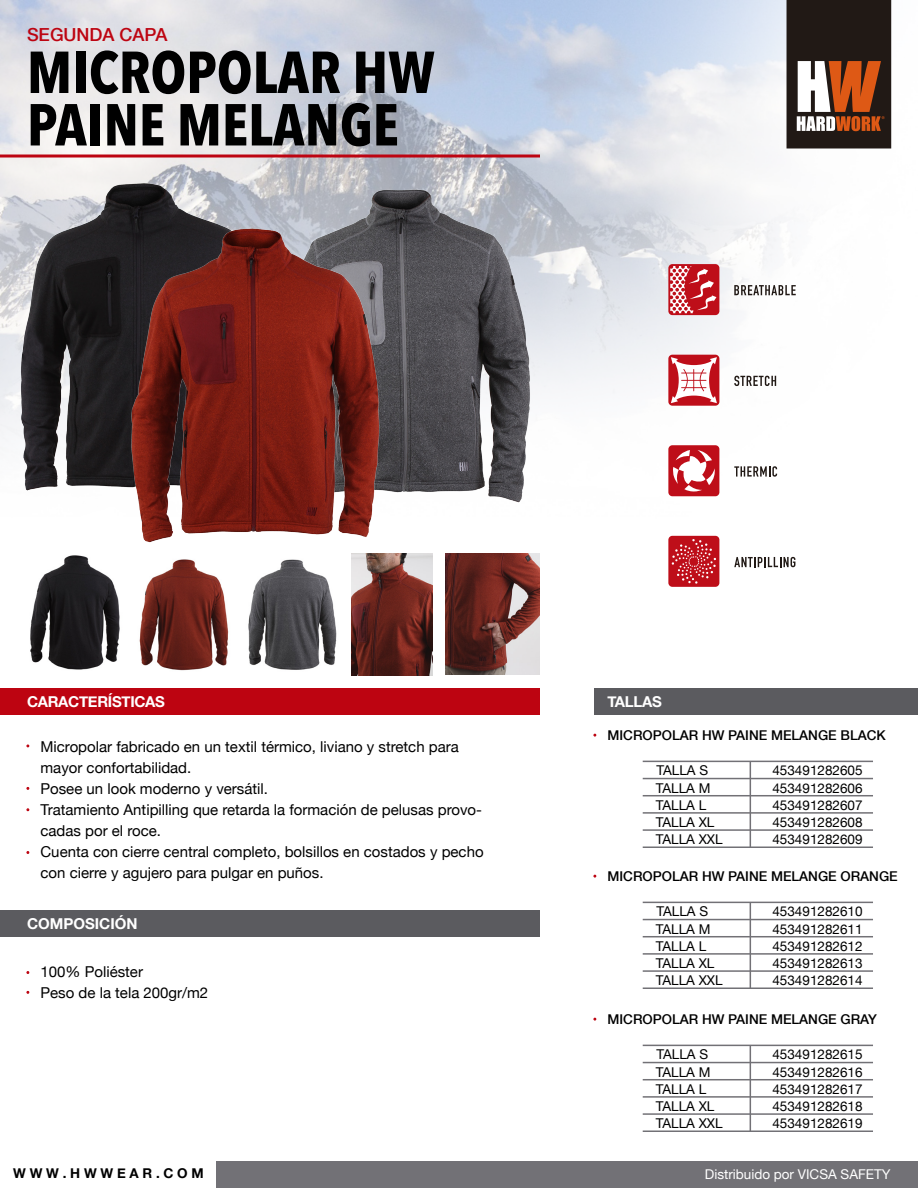
<style>
.page{position:relative;width:918px;height:1188px;background:#fff}
.page>*{position:absolute;margin:0;border:0;box-sizing:border-box;transform-origin:0 0}
.t1{font:700 58.5px/52.5px "Avenir Next Condensed";color:#000}
.t2{font:500 18px "Helvetica Neue";color:#bd0411}
.t3{font:15px/21px "Helvetica Neue";color:#000}
.t4{font:700 15px "Helvetica Neue";letter-spacing:-.02em;color:#fff}
.t5{font:700 15px "Helvetica Neue";color:#fff}
.t6{font:13.5px/17.2px "Helvetica Neue";color:#000}
.t7{font:500 13.5px "Helvetica Neue";color:#000}
.t8{font:13.5px "Helvetica Neue";color:#fff}
.t9{font:700 13.5px "Helvetica Neue";color:#000}
</style>
<div class="page">
<img style="left:0;top:0;width:892px;height:1132px">
<svg style="left:787px;top:0;width:104px;height:148px"></svg>
<div style="left:594px;top:688px;width:324px;height:28px;background:#5b5b5f"></div>
<div style="left:0;top:688px;width:540px;height:28px;background:#bd0411"></div>
<hr style="left:643px;top:778px;width:230px;height:1px;background:#727176">
<hr style="left:643px;top:761px;width:230px;height:1px;background:#727176">
<hr style="left:643px;top:846px;width:230px;height:2px;background:#727176">
<hr style="left:643px;top:829px;width:230px;height:2px;background:#727176">
<hr style="left:643px;top:812px;width:230px;height:2px;background:#727176">
<hr style="left:643px;top:795px;width:230px;height:1px;background:#727176">
<hr style="left:750px;top:761px;width:1px;height:86px;background:#727176">
<div style="left:216px;top:1161px;width:702px;height:27px;background:#727176"></div>
<hr style="left:0;top:155px;width:540px;height:3px;background:#bd0411">
<hr style="left:643px;top:919px;width:230px;height:1px;background:#727176">
<hr style="left:643px;top:902px;width:230px;height:1px;background:#727176">
<hr style="left:643px;top:987px;width:230px;height:2px;background:#727176">
<hr style="left:643px;top:970px;width:230px;height:2px;background:#727176">
<hr style="left:643px;top:953px;width:230px;height:2px;background:#727176">
<hr style="left:643px;top:936px;width:230px;height:1px;background:#727176">
<hr style="left:750px;top:902px;width:1px;height:86px;background:#727176">
<hr style="left:643px;top:1062px;width:230px;height:1px;background:#727176">
<hr style="left:643px;top:1045px;width:230px;height:1px;background:#727176">
<hr style="left:643px;top:1130px;width:230px;height:2px;background:#727176">
<hr style="left:643px;top:1113px;width:230px;height:2px;background:#727176">
<hr style="left:643px;top:1096px;width:230px;height:2px;background:#727176">
<hr style="left:643px;top:1079px;width:230px;height:1px;background:#727176">
<hr style="left:750px;top:1045px;width:1px;height:86px;background:#727176">
<div style="left:668px;top:355px;width:51px;height:51px;background:#be0e19;border-radius:4px"></div>
<svg style="left:671px;top:357px;width:46px;height:46px"></svg>
<svg style="left:734px;top:376px;width:42px;height:10px"></svg>
<svg style="left:734px;top:285px;width:62px;height:10px"></svg>
<div style="left:668px;top:264px;width:51px;height:51px;background:#be0e19;border-radius:4px"></div>
<svg style="left:670px;top:266px;width:46px;height:47px"></svg>
<svg style="left:734px;top:466px;width:43px;height:11px"></svg>
<div style="left:668px;top:445px;width:51px;height:51px;background:#be0e19;border-radius:4px"></div>
<svg style="left:673px;top:450px;width:42px;height:42px"></svg>
<div style="left:668px;top:536px;width:51px;height:51px;background:#be0e19;border-radius:4px"></div>
<svg style="left:672px;top:539px;width:44px;height:45px"></svg>
<svg style="left:734px;top:557px;width:61px;height:10px"></svg>
<img style="left:27px;top:553px;width:98px;height:122px">
<img style="left:278px;top:176px;width:262px;height:347px">
<img style="left:351px;top:554px;width:82px;height:122px">
<img style="left:0;top:173px;width:278px;height:348px">
<img style="left:113px;top:216px;width:279px;height:348px">
<img style="left:243px;top:554px;width:98px;height:122px">
<img style="left:135px;top:554px;width:98px;height:122px">
<img style="left:446px;top:554px;width:94px;height:121px">
<p class="t2" style="left:27px;top:23px;width:142px">SEGUNDA CAPA</p>
<h1 class="t1" style="left:27px;top:46px;width:409px">MICROPOLAR HW<br>PAINE MELANGE</h1>
<p class="t4" style="left:27px;top:693px;width:140px">CARACTERÍSTICAS</p>
<p class="t4" style="left:607px;top:693px;width:56px">TALLAS</p>
<p class="t7" style="left:608px;top:727px;width:280px">MICROPOLAR HW PAINE MELANGE BLACK</p>
<p class="t6" style="left:656px;top:762px;width:68px">TALLA S<br>TALLA M<br>TALLA L<br>TALLA XL<br>TALLA XXL</p>
<p class="t6" style="left:772px;top:762px;width:92px;text-align:justify">453491282605<br>453491282606<br>453491282607<br>453491282608<br>453491282609</p>
<p class="t3" style="left:40px;top:736px;width:445px">Micropolar fabricado en un textil térmico, liviano y stretch para mayor confortabilidad.<br>Posee un look moderno y versátil.<br>Tratamiento Antipilling que retarda la formación de pelusas provo&shy;cadas por el roce.<br>Cuenta con cierre central completo, bolsillos en costados y pecho con cierre y agujero para pulgar en puños.</p>
<p class="t7" style="left:608px;top:868px;width:292px">MICROPOLAR HW PAINE MELANGE ORANGE</p>
<p class="t6" style="left:656px;top:903px;width:68px">TALLA S<br>TALLA M<br>TALLA L<br>TALLA XL<br>TALLA XXL</p>
<p class="t6" style="left:772px;top:903px;width:92px;text-align:justify">453491282610<br>453491282611<br>453491282612<br>453491282613<br>453491282614</p>
<p class="t7" style="left:608px;top:1011px;width:271px">MICROPOLAR HW PAINE MELANGE GRAY</p>
<p class="t6" style="left:656px;top:1046px;width:68px">TALLA S<br>TALLA M<br>TALLA L<br>TALLA XL<br>TALLA XXL</p>
<p class="t6" style="left:772px;top:1046px;width:92px;text-align:justify">453491282615<br>453491282616<br>453491282617<br>453491282618<br>453491282619</p>
<p class="t5" style="left:27px;top:915px;width:112px">COMPOSICIÓN</p>
<p class="t3" style="left:40px;top:961px;width:169px">100% Poliéster<br>Peso de la tela 200gr/m2</p>
<p class="t9" style="left:13px;top:1164px;width:192px">W W W . H W W E A R . C O M</p>
<p class="t8" style="left:705px;top:1166px;width:187px">Distribuido por VICSA SAFETY</p>
</div>
